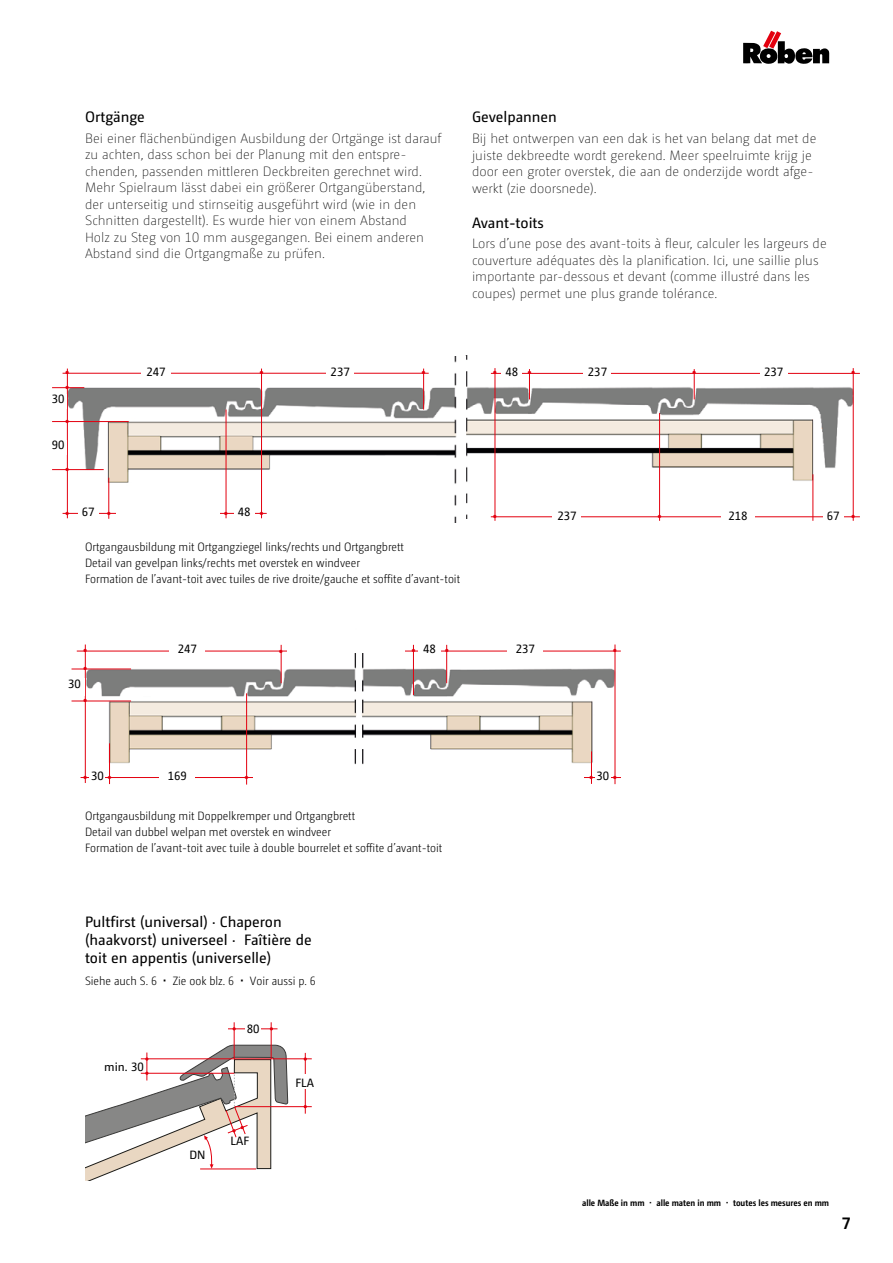
<style>
.page{position:relative;width:893px;height:1263px;background:#fff}
.page>*{position:absolute;margin:0;border:0;box-sizing:border-box;transform-origin:0 0}
.t1{font:700 16.5px "Camingo Dos Pro";color:#000}
.t2{font:15px/18px "Camingo Dos Pro";color:#000}
.t3{font:200 13.5px/16.5px "Camingo Dos Pro";color:#000}
.t4{font:300 12px/15.9px "Camingo Dos Pro S Cd";color:#000}
.t5{font:12px "Camingo Dos Pro";color:#000}
.t6{font:700 9px "Camingo Dos Pro S Cd";color:#000}
.t7{font:4.5px "Zapf Dingbats ITC";color:#e3000f}
</style>
<div class="page">
<img style="left:76px;top:644px;width:543px;height:141px">
<hr style="left:109px;top:743px;width:1px;height:41px;background:#e3000f">
<hr style="left:85px;top:644px;width:1px;height:139px;background:#e3000f">
<hr style="left:246px;top:693px;width:1px;height:91px;background:#e3000f">
<hr style="left:413px;top:645px;width:1px;height:50px;background:#e3000f">
<hr style="left:446px;top:645px;width:1px;height:38px;background:#e3000f">
<hr style="left:281px;top:645px;width:1px;height:38px;background:#e3000f">
<hr style="left:591px;top:751px;width:1px;height:33px;background:#e3000f">
<hr style="left:615px;top:644px;width:1px;height:140px;background:#e3000f">
<hr style="left:77px;top:651px;width:544px;height:1px;background:#e3000f">
<hr style="left:81px;top:777px;width:540px;height:1px;background:#e3000f">
<hr style="left:72px;top:701px;width:59px;height:1px;background:#e3000f">
<hr style="left:72px;top:669px;width:59px;height:1px;background:#e3000f">
<div style="left:159px;top:771px;width:36px;height:20px;background:#fff"></div>
<div style="left:253px;top:770px;width:330px;height:23px;background:#fff"></div>
<div style="left:508px;top:644px;width:35px;height:15px;background:#fff"></div>
<div style="left:288px;top:641px;width:117px;height:11px;background:#fff"></div>
<div style="left:169px;top:644px;width:36px;height:15px;background:#fff"></div>
<div style="left:418px;top:644px;width:23px;height:15px;background:#fff"></div>
<div style="left:90px;top:771px;width:15px;height:22px;background:#fff"></div>
<div style="left:595px;top:771px;width:15px;height:22px;background:#fff"></div>
<div style="left:65px;top:679px;width:19px;height:17px;background:#fff"></div>
<img style="left:466px;top:356px;width:394px;height:163px">
<hr style="left:853px;top:368px;width:1px;height:153px;background:#e3000f">
<hr style="left:659px;top:413px;width:1px;height:108px;background:#e3000f">
<hr style="left:495px;top:368px;width:1px;height:153px;background:#e3000f">
<hr style="left:529px;top:369px;width:1px;height:30px;background:#e3000f">
<hr style="left:694px;top:369px;width:1px;height:30px;background:#e3000f">
<hr style="left:813px;top:474px;width:1px;height:47px;background:#e3000f">
<hr style="left:491px;top:373px;width:369px;height:1px;background:#e3000f">
<hr style="left:491px;top:516px;width:369px;height:1px;background:#e3000f">
<div style="left:553px;top:511px;width:28px;height:17px;background:#fff"></div>
<div style="left:823px;top:511px;width:20px;height:14px;background:#fff"></div>
<div style="left:760px;top:367px;width:27px;height:16px;background:#fff"></div>
<div style="left:584px;top:367px;width:27px;height:16px;background:#fff"></div>
<div style="left:502px;top:367px;width:20px;height:16px;background:#fff"></div>
<div style="left:721px;top:511px;width:34px;height:16px;background:#fff"></div>
<img style="left:50px;top:356px;width:407px;height:167px">
<hr style="left:109px;top:478px;width:1px;height:41px;background:#e3000f">
<hr style="left:226px;top:409px;width:1px;height:109px;background:#e3000f">
<hr style="left:261px;top:369px;width:1px;height:149px;background:#e3000f">
<hr style="left:67px;top:369px;width:1px;height:149px;background:#e3000f">
<hr style="left:423px;top:369px;width:1px;height:41px;background:#e3000f">
<hr style="left:63px;top:513px;width:204px;height:1px;background:#e3000f">
<hr style="left:63px;top:373px;width:366px;height:1px;background:#e3000f">
<div style="left:78px;top:507px;width:20px;height:13px;background:#fff"></div>
<div style="left:234px;top:507px;width:20px;height:13px;background:#fff"></div>
<div style="left:116px;top:504px;width:104px;height:24px;background:#fff"></div>
<div style="left:326px;top:367px;width:28px;height:13px;background:#fff"></div>
<div style="left:141px;top:367px;width:30px;height:13px;background:#fff"></div>
<hr style="left:52px;top:387px;width:32px;height:1px;background:#e3000f">
<hr style="left:52px;top:421px;width:77px;height:1px;background:#e3000f">
<hr style="left:52px;top:469px;width:52px;height:1px;background:#e3000f">
<div style="left:50px;top:394px;width:17px;height:15px;background:#fff"></div>
<div style="left:50px;top:440px;width:17px;height:14px;background:#fff"></div>
<hr style="left:234px;top:1058px;width:78px;height:1px;background:#e3000f">
<hr style="left:234px;top:1022px;width:1px;height:37px;background:#e3000f">
<hr style="left:271px;top:1022px;width:1px;height:37px;background:#e3000f">
<hr style="left:235px;top:1106px;width:77px;height:1px;background:#e3000f">
<hr style="left:305px;top:1053px;width:1px;height:61px;background:#e3000f">
<hr style="left:228px;top:1028px;width:49px;height:1px;background:#e3000f">
<div style="left:292px;top:1075px;width:26px;height:14px;background:#fff"></div>
<div style="left:245px;top:1021px;width:16px;height:12px;background:#fff"></div>
<svg style="left:85px;top:1045px;width:203px;height:136px"></svg>
<svg style="left:743px;top:31px;width:86px;height:33px"></svg>
<p class="t2" style="left:85px;top:108px;width:61px">Ortgänge</p>
<p class="t3" style="left:85px;top:130px;width:358px">Bei einer flächenbündigen Ausbildung der Ortgänge ist darauf zu achten, dass schon bei der Planung mit den entspre&shy;chenden, passenden mittleren Deckbreiten gerechnet wird.<br>Mehr Spielraum lässt dabei ein größerer Ortgangüberstand, der unterseitig und stirnseitig ausgeführt wird (wie in den Schnitten dargestellt). Es wurde hier von einem Abstand<br>Holz zu Steg von 10 mm ausgegangen. Bei einem anderen Abstand sind die Ortgangmaße zu prüfen.</p>
<p class="t2" style="left:472px;top:108px;width:86px">Gevelpannen</p>
<p class="t3" style="left:472px;top:130px;width:346px">Bij het ontwerpen van een dak is het van belang dat met de juiste dekbreedte wordt gerekend. Meer speelruimte krijg je door een groter overstek, die aan de onderzijde wordt afge&shy;werkt (zie doorsnede).</p>
<p class="t2" style="left:472px;top:213px;width:73px">Avant-toits</p>
<p class="t3" style="left:472px;top:236px;width:356px">Lors d’une pose des avant-toits à fleur, calculer les largeurs de couverture adéquates dès la planification. Ici, une saillie plus importante par-dessous et devant (comme illustré dans les coupes) permet une plus grande tolérance.</p>
<p class="t7" style="left:66px;top:371px;width:5px">●</p>
<p class="t7" style="left:66px;top:385px;width:5px">●</p>
<p class="t7" style="left:66px;top:419px;width:5px">●</p>
<p class="t5" style="left:52px;top:391px;width:14px">30</p>
<p class="t5" style="left:52px;top:437px;width:14px">90</p>
<p class="t7" style="left:66px;top:467px;width:5px">●</p>
<p class="t5" style="left:146px;top:365px;width:21px">247</p>
<p class="t5" style="left:331px;top:365px;width:21px">237</p>
<p class="t5" style="left:506px;top:365px;width:14px">48</p>
<p class="t5" style="left:588px;top:365px;width:21px">237</p>
<p class="t5" style="left:764px;top:365px;width:21px">237</p>
<p class="t7" style="left:260px;top:371px;width:5px">●</p>
<p class="t7" style="left:493px;top:371px;width:5px">●</p>
<p class="t7" style="left:528px;top:371px;width:5px">●</p>
<p class="t7" style="left:693px;top:371px;width:5px">●</p>
<p class="t7" style="left:852px;top:371px;width:5px">●</p>
<p class="t7" style="left:422px;top:371px;width:5px">●</p>
<p class="t5" style="left:82px;top:505px;width:14px">67</p>
<p class="t5" style="left:238px;top:505px;width:14px">48</p>
<p class="t7" style="left:66px;top:511px;width:5px">●</p>
<p class="t7" style="left:107px;top:511px;width:5px">●</p>
<p class="t7" style="left:224px;top:511px;width:5px">●</p>
<p class="t7" style="left:260px;top:511px;width:5px">●</p>
<p class="t4" style="left:85px;top:539px;width:377px">Ortgangausbildung mit Ortgangziegel links/rechts und Ortgangbrett<br>Detail van gevelpan links/rechts met overstek en windveer<br>Formation de l’avant-toit avec tuiles de rive droite/gauche et soffite d’avant-toit</p>
<p class="t7" style="left:493px;top:514px;width:5px">●</p>
<p class="t5" style="left:728px;top:509px;width:21px">218</p>
<p class="t5" style="left:557px;top:509px;width:21px">237</p>
<p class="t5" style="left:827px;top:509px;width:14px">67</p>
<p class="t7" style="left:658px;top:514px;width:5px">●</p>
<p class="t7" style="left:852px;top:514px;width:5px">●</p>
<p class="t7" style="left:84px;top:648px;width:5px">●</p>
<p class="t7" style="left:84px;top:666px;width:5px">●</p>
<p class="t7" style="left:84px;top:698px;width:5px">●</p>
<p class="t5" style="left:68px;top:676px;width:14px">30</p>
<p class="t5" style="left:178px;top:641px;width:21px">247</p>
<p class="t5" style="left:423px;top:641px;width:14px">48</p>
<p class="t5" style="left:516px;top:641px;width:21px">237</p>
<p class="t7" style="left:279px;top:649px;width:5px">●</p>
<p class="t7" style="left:412px;top:649px;width:5px">●</p>
<p class="t7" style="left:445px;top:649px;width:5px">●</p>
<p class="t7" style="left:613px;top:649px;width:5px">●</p>
<p class="t5" style="left:91px;top:769px;width:14px">30</p>
<p class="t5" style="left:597px;top:769px;width:14px">30</p>
<p class="t5" style="left:168px;top:769px;width:21px">169</p>
<p class="t7" style="left:84px;top:775px;width:5px">●</p>
<p class="t7" style="left:108px;top:775px;width:5px">●</p>
<p class="t7" style="left:245px;top:775px;width:5px">●</p>
<p class="t7" style="left:589px;top:775px;width:5px">●</p>
<p class="t7" style="left:613px;top:775px;width:5px">●</p>
<p class="t4" style="left:85px;top:808px;width:359px">Ortgangausbildung mit Doppelkremper und Ortgangbrett<br>Detail van dubbel welpan met overstek en windveer<br>Formation de l’avant-toit avec tuile à double bourrelet et soffite d’avant-toit</p>
<p class="t2" style="left:85px;top:913px;width:228px">Pultfirst (universal) · Chaperon (haakvorst) universeel · Faîtière de toit en appentis (universelle)</p>
<p class="t4" style="left:85px;top:973px;width:73px">Siehe auch S. 6</p>
<p class="t4" style="left:173px;top:973px;width:63px">Zie ook blz. 6</p>
<p class="t4" style="left:250px;top:973px;width:67px">Voir aussi p. 6</p>
<p class="t5" style="left:104px;top:1059px;width:41px">min. 30</p>
<p class="t5" style="left:247px;top:1022px;width:14px">80</p>
<p class="t5" style="left:189px;top:1148px;width:18px">DN</p>
<p class="t5" style="left:231px;top:1133px;width:20px">LAF</p>
<p class="t5" style="left:295px;top:1075px;width:20px">FLA</p>
<p class="t6" style="left:582px;top:1197px;width:64px">alle Maße in mm</p>
<p class="t6" style="left:656px;top:1197px;width:66px">alle maten in mm</p>
<p class="t6" style="left:733px;top:1197px;width:98px">toutes les mesures en mm</p>
<p class="t1" style="left:842px;top:1213px;width:10px">7</p>
</div>
